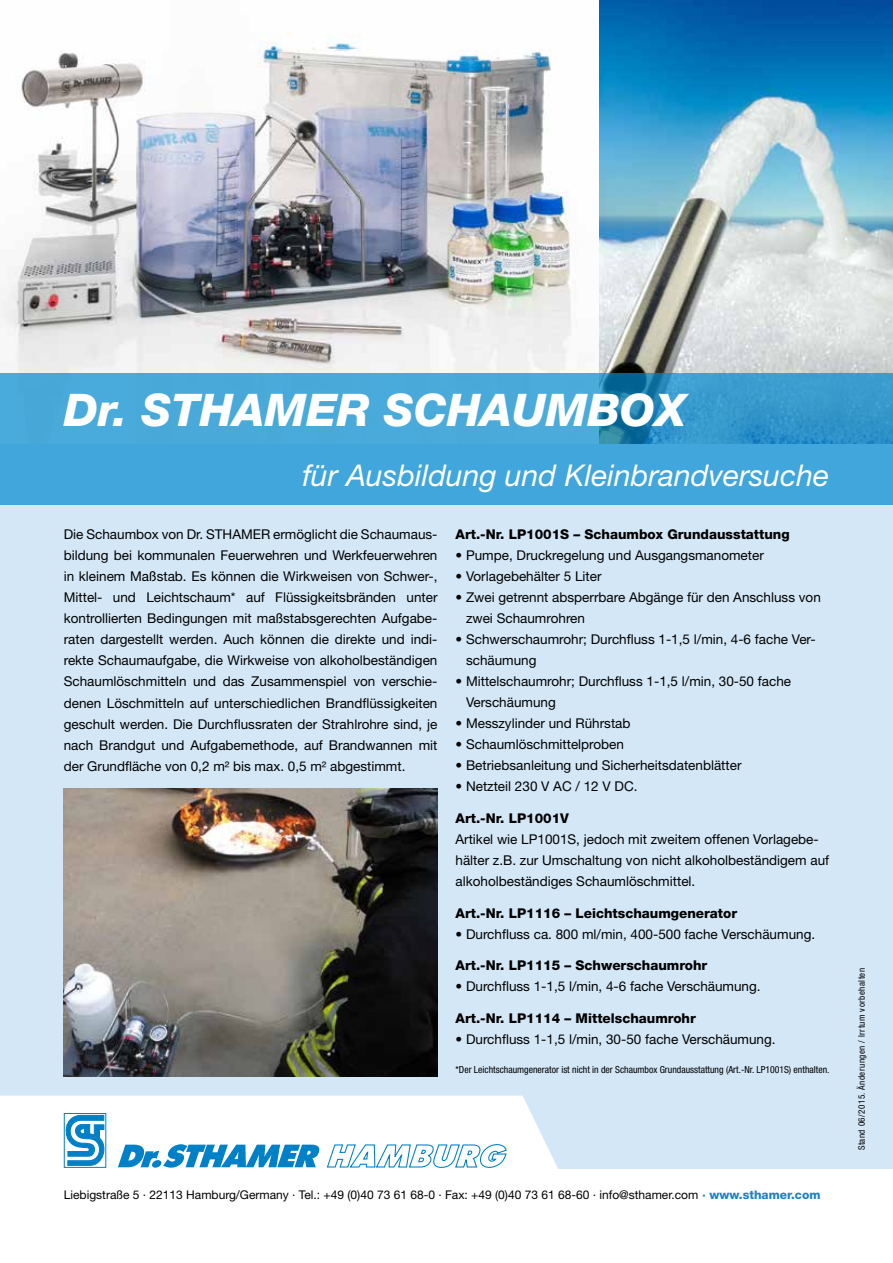
<style>
.page{position:relative;width:893px;height:1263px;background:#fff}
.page>*{position:absolute;margin:0;border:0;box-sizing:border-box;transform-origin:0 0}
.t1{font:italic 800 45px "Helvetica Neue";color:#fff}
.t2{font:italic 30px "Helvetica Neue";color:#fff}
.t3{font:13.5px/21px "Helvetica Neue";color:#000}
.t4{font:800 13.5px "Helvetica Neue";color:#000}
.t5{font:12px "Helvetica Neue";color:#000}
.t6{font:condensed 9.75px "Helvetica Neue";color:#000}
.t7{font:condensed 9px "Helvetica Neue";letter-spacing:.05em;color:#000}
.s1{font-weight:800;color:#1f82c1}
</style>
<div class="page">
<div style="left:0;top:439px;width:893px;height:729px;background:#d4e7f6"></div>
<img style="left:0;top:0;width:893px;height:373px">
<svg style="left:0;top:1095px;width:559px;height:74px;background:#daecf7"></svg>
<img style="left:64px;top:788px;width:373px;height:288px">
<svg style="left:0;top:373px;width:893px;height:132px;background:#40a4d6"></svg>
<h1 class="t1" style="left:64px;top:383px;width:624px">Dr. STHAMER SCHAUMBOX</h1>
<h2 class="t2" style="left:302px;top:457px;width:528px">für Ausbildung und Kleinbrandversuche</h2>
<p class="t3" style="left:64px;top:524px;width:375px;text-align:justify">Die Schaumbox von Dr. STHAMER ermöglicht die Schaumaus&shy;bildung bei kommunalen Feuerwehren und Werkfeuerwehren in kleinem Maßstab. Es können die Wirkweisen von Schwer-, Mittel- und Leichtschaum* auf Flüssigkeitsbränden unter kontrollierten Bedingungen mit maßstabsgerechten Aufgabe&shy;raten dargestellt werden. Auch können die direkte und indi&shy;rekte Schaumaufgabe, die Wirkweise von alkoholbeständigen Schaumlöschmitteln und das Zusammenspiel von verschie&shy;denen Löschmitteln auf unterschiedlichen Brandflüssigkeiten geschult werden. Die Durchflussraten der Strahlrohre sind, je nach Brandgut und Aufgabemethode, auf Brandwannen mit der Grundfläche von 0,2 m² bis max. 0,5 m² abgestimmt.</p>
<p class="t4" style="left:455px;top:526px;width:336px">Art.-Nr. LP1001S – Schaumbox Grundausstattung</p>
<p class="t3" style="left:455px;top:545px;width:310px">• Pumpe, Druckregelung und Ausgangsmanometer</p>
<p class="t3" style="left:455px;top:566px;width:148px">• Vorlagebehälter 5 Liter</p>
<p class="t3" style="left:466px;top:587px;width:356px;text-indent:-11px">• Zwei getrennt absperrbare Abgänge für den Anschluss von zwei Schaumrohren</p>
<p class="t3" style="left:466px;top:629px;width:351px;text-indent:-11px">• Schwerschaumrohr; Durchfluss 1-1,5 l/min, 4-6 fache Ver&shy;schäumung</p>
<p class="t3" style="left:466px;top:671px;width:327px;text-indent:-11px">• Mittelschaumrohr; Durchfluss 1-1,5 l/min, 30-50 fache<br>Verschäumung</p>
<p class="t3" style="left:455px;top:713px;width:177px">• Messzylinder und Rührstab</p>
<p class="t3" style="left:455px;top:734px;width:170px">• Schaumlöschmittelproben</p>
<p class="t3" style="left:455px;top:755px;width:288px">• Betriebsanleitung und Sicherheitsdatenblätter</p>
<p class="t3" style="left:455px;top:776px;width:184px">• Netzteil 230 V AC / 12 V DC.</p>
<p class="t4" style="left:455px;top:810px;width:115px">Art.-Nr. LP1001V</p>
<p class="t3" style="left:455px;top:828px;width:375px">Artikel wie LP1001S, jedoch mit zweitem offenen Vorlagebe&shy;hälter z.B. zur Umschaltung von nicht alkoholbeständigem auf alkoholbeständiges Schaumlöschmittel.</p>
<p class="t4" style="left:455px;top:905px;width:283px">Art.-Nr. LP1116 – Leichtschaumgenerator</p>
<p class="t3" style="left:455px;top:923px;width:361px">• Durchfluss ca. 800 ml/min, 400-500 fache Verschäumung.</p>
<p class="t4" style="left:455px;top:957px;width:253px">Art.-Nr. LP1115 – Schwerschaumrohr</p>
<p class="t3" style="left:455px;top:976px;width:307px">• Durchfluss 1-1,5 l/min, 4-6 fache Verschäumung.</p>
<p class="t4" style="left:455px;top:1010px;width:242px">Art.-Nr. LP1114 – Mittelschaumrohr</p>
<p class="t3" style="left:455px;top:1028px;width:322px">• Durchfluss 1-1,5 l/min, 30-50 fache Verschäumung.</p>
<p class="t6" style="left:455px;top:1064px;width:376px">*Der Leichtschaumgenerator ist nicht in der Schaumbox Grundausstattung (Art.-Nr. LP1001S) enthalten.</p>
<p class="t5" style="left:64px;top:1188px;width:758px">Liebigstraße 5 · 22113 Hamburg/Germany · Tel.: +49 (0)40 73 61 68-0 · Fax: +49 (0)40 73 61 68-60 · info@sthamer.com <span class="s1">· www.sthamer.com</span></p>
<p class="t7" style="left:856px;top:1150px;width:184px;rotate:-90deg">Stand 06/2015. Änderungen / Irrtum vorbehalten</p>
</div>
